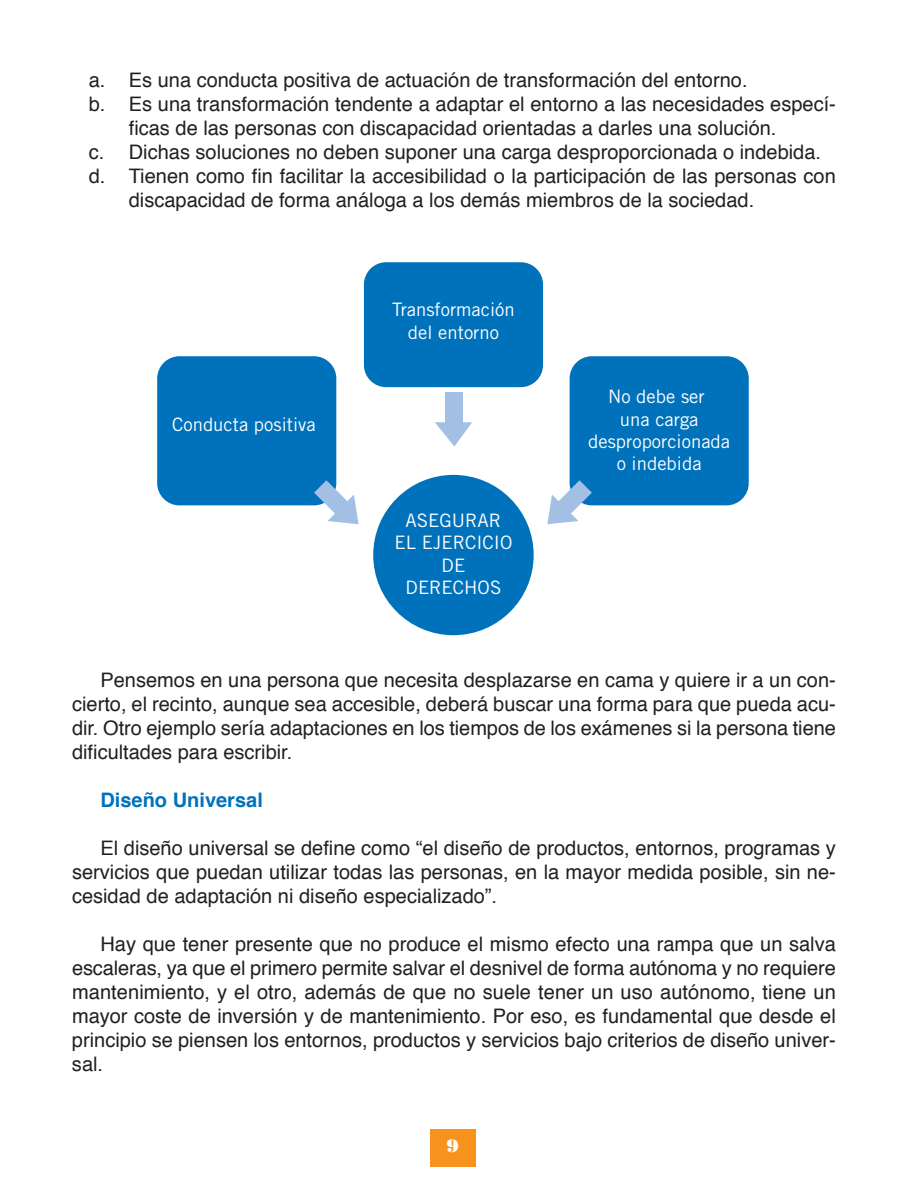
<style>
.page{position:relative;width:908px;height:1191px;background:#fff}
.page>*{position:absolute;margin:0;border:0;box-sizing:border-box;transform-origin:0 0}
.t1{font:20px/24px "Helvetica";color:#231f20;text-align:justify}
.t2{font:700 20px "Helvetica";color:#0072bc}
.t3{font:18.4px/22.2px "Trade Gothic LT Std";color:#fff;text-align:center}
.t4{font:18px "Bodoni Std Poster";color:#fff}
</style>
<div class="page">
<div style="left:430px;top:1129px;width:46px;height:37px;background:#f7931d"></div>
<div style="left:157px;top:356px;width:179px;height:149px;background:#0072bc;border-radius:22px"></div>
<div style="left:569px;top:356px;width:179px;height:149px;background:#0072bc;border-radius:22px"></div>
<div style="left:364px;top:262px;width:178px;height:125px;background:#0072bc;border-radius:22px"></div>
<div style="left:373px;top:475px;width:160px;height:160px;background:#0072bc;border-radius:50%"></div>
<svg style="left:435px;top:422px;width:37px;height:24px"></svg>
<div style="left:445px;top:393px;width:17px;height:34px;background:#a3c0e4"></div>
<svg style="left:314px;top:480px;width:44px;height:44px"></svg>
<svg style="left:547px;top:480px;width:44px;height:44px"></svg>
<p class="t1" style="left:89px;top:70px;width:660px">a. Es una conducta positiva de actuación de transformación del entorno.</p>
<p class="t1" style="left:89px;top:94px;width:748px">b. Es una transformación tendente a adaptar el entorno a las necesidades especí-</p>
<p class="t1" style="left:129px;top:118px;width:649px">ficas de las personas con discapacidad orientadas a darles una solución.</p>
<p class="t1" style="left:89px;top:142px;width:733px">c. Dichas soluciones no deben suponer una carga desproporcionada o indebida.</p>
<p class="t1" style="left:89px;top:166px;width:748px">d. Tienen como fin facilitar la accesibilidad o la participación de las personas con</p>
<p class="t1" style="left:129px;top:190px;width:626px">discapacidad de forma análoga a los demás miembros de la sociedad.</p>
<p class="t3" style="left:172px;top:415px;width:145px">Conducta positiva</p>
<p class="t3" style="left:392px;top:300px;width:124px">Transformación del entorno</p>
<p class="t3" style="left:394px;top:511px;width:119px">ASEGURAR<br>EL EJERCICIO<br>DE<br>DERECHOS</p>
<p class="t3" style="left:588px;top:387px;width:143px">No debe ser<br>una carga desproporcionada o indebida</p>
<p class="t1" style="left:72px;top:670px;width:765px;text-indent:28px">Pensemos en una persona que necesita desplazarse en cama y quiere ir a un con&shy;cierto, el recinto, aunque sea accesible, deberá buscar una forma para que pueda acu&shy;dir. Otro ejemplo sería adaptaciones en los tiempos de los exámenes si la persona tiene dificultades para escribir.</p>
<p class="t2" style="left:100px;top:792px;width:164px">Diseño Universal</p>
<p class="t1" style="left:72px;top:838px;width:765px;text-indent:28px">El diseño universal se define como “el diseño de productos, entornos, programas y servicios que puedan utilizar todas las personas, en la mayor medida posible, sin ne&shy;cesidad de adaptación ni diseño especializado”.</p>
<p class="t1" style="left:72px;top:934px;width:765px;text-indent:28px">Hay que tener presente que no produce el mismo efecto una rampa que un salva escaleras, ya que el primero permite salvar el desnivel de forma autónoma y no requiere mantenimiento, y el otro, además de que no suele tener un uso autónomo, tiene un mayor coste de inversión y de mantenimiento. Por eso, es fundamental que desde el principio se piensen los entornos, productos y servicios bajo criterios de diseño univer&shy;sal.</p>
<p class="t4" style="left:446px;top:1135px;width:14px">9</p>
</div>
